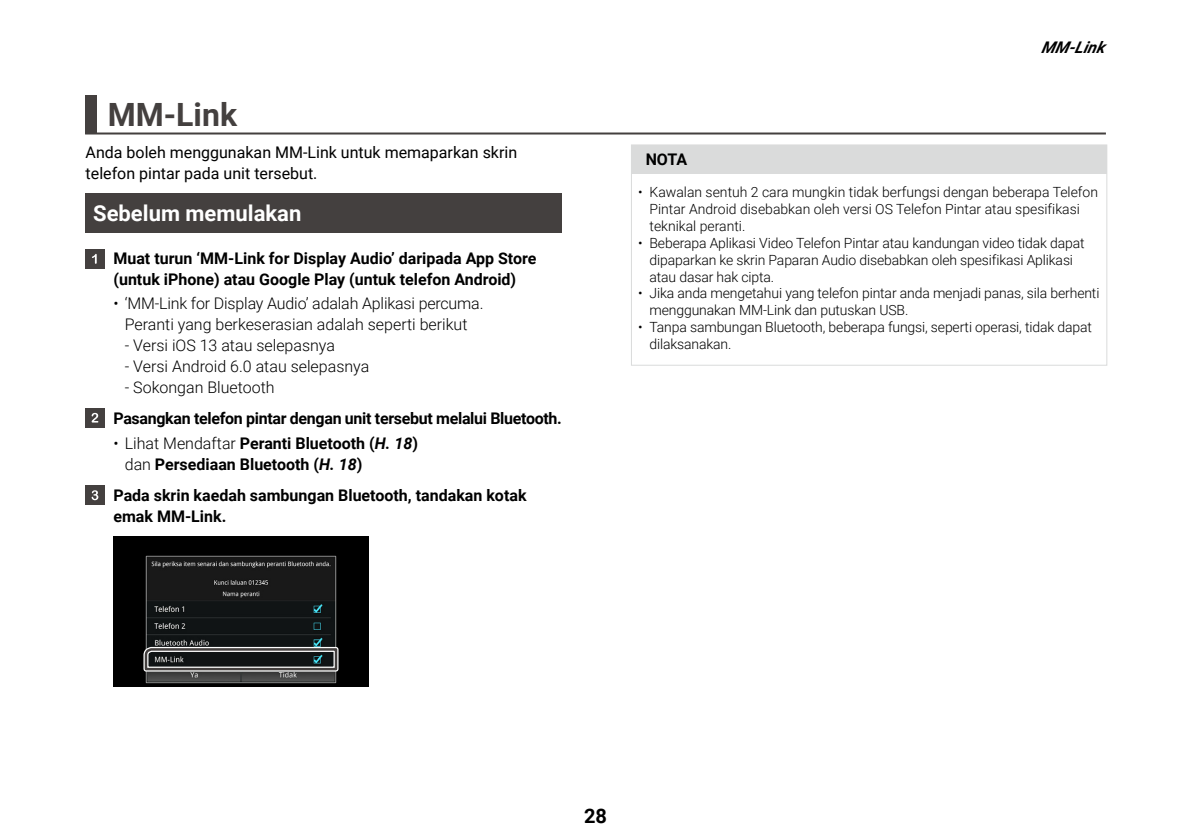
<style>
.page{position:relative;width:1191px;height:840px;background:#fff}
.page>*{position:absolute;margin:0;border:0;box-sizing:border-box;transform-origin:0 0}
.t1{font:700 32px "Roboto";color:#44403f}
.t2{font:700 22px "Roboto";color:#fff}
.t3{font:700 20px "Roboto";color:#000}
.t4{font:700 16px/21px "Roboto";color:#000}
.t5{font:300 16px/21px "Roboto";color:#000;text-align:center}
.t6{font:16px/21px "Roboto";color:#000}
.t7{font:700 16px "Roboto";letter-spacing:-.02em;color:#000}
.t8{font:italic 700 16px "Roboto";color:#000}
.t9{font:300 14px/16.8px "Roboto";letter-spacing:-.01em;color:#000}
.s1{font-weight:300}
.s2{font-style:italic}
</style>
<div class="page">
<hr style="left:85px;top:132px;width:1021px;height:2px;background:#44403f">
<div style="left:85px;top:95px;width:11px;height:38px;background:#44403f"></div>
<div style="left:86px;top:193px;width:476px;height:39px;background:#44403f"></div>
<img style="left:113px;top:536px;width:256px;height:149px">
<svg style="left:141px;top:644px;width:200px;height:29px;background:#494c4c"></svg>
<div style="left:85px;top:484px;width:20px;height:20px;background:#44403f"></div>
<svg style="left:92px;top:490px;width:6px;height:10px"></svg>
<div style="left:85px;top:248px;width:20px;height:20px;background:#44403f"></div>
<svg style="left:92px;top:254px;width:5px;height:10px"></svg>
<div style="left:85px;top:407px;width:20px;height:20px;background:#44403f"></div>
<svg style="left:92px;top:412px;width:6px;height:10px"></svg>
<div style="left:631px;top:144px;width:476px;height:221px;border:1px solid #dadbdb"></div>
<div style="left:631px;top:145px;width:476px;height:28px;background:#dadbdb"></div>
<h1 class="t1" style="left:108px;top:92px;width:131px">MM-Link</h1>
<p class="t6" style="left:86px;top:141px;width:433px">Anda boleh menggunakan MM-Link untuk memaparkan skrin telefon pintar pada unit tersebut.</p>
<h2 class="t2" style="left:93px;top:197px;width:210px">Sebelum memulakan</h2>
<p class="t4" style="left:113px;top:247px;width:424px">Muat turun ‘MM-Link for Display Audio’ daripada App Store (untuk iPhone) atau Google Play (untuk telefon Android)</p>
<p class="t5" style="left:113px;top:292px;width:371px">• ‘MM-Link for Display Audio’ adalah Aplikasi percuma.<br>Peranti yang berkeserasian adalah seperti berikut</p>
<p class="t5" style="left:125px;top:334px;width:212px">- Versi iOS 13 atau selepasnya</p>
<p class="t5" style="left:125px;top:355px;width:246px">- Versi Android 6.0 atau selepasnya</p>
<p class="t5" style="left:125px;top:376px;width:151px">- Sokongan Bluetooth</p>
<p class="t7" style="left:113px;top:407px;width:450px">Pasangkan telefon pintar dengan unit tersebut melalui Bluetooth.</p>
<p class="t4" style="left:125px;top:432px;width:295px;text-indent:-11px"><span class="s1">• Lihat Mendaftar</span> Peranti Bluetooth (<span class="s2">H. 18</span>) <span class="s1">dan</span> Persediaan Bluetooth (<span class="s2">H. 18</span>)</p>
<p class="t4" style="left:113px;top:483px;width:414px">Pada skrin kaedah sambungan Bluetooth, tandakan kotak emak MM-Link.</p>
<p class="t8" style="left:1041px;top:36px;width:70px">MM-Link</p>
<p class="t4" style="left:645px;top:148px;width:43px">NOTA</p>
<p class="t9" style="left:649px;top:183px;width:450px;text-indent:-11px">• Kawalan sentuh 2 cara mungkin tidak berfungsi dengan beberapa Telefon<br>Pintar Android disebabkan oleh versi OS Telefon Pintar atau spesifikasi teknikal peranti.</p>
<p class="t9" style="left:649px;top:234px;width:437px;text-indent:-11px">• Beberapa Aplikasi Video Telefon Pintar atau kandungan video tidak dapat dipaparkan ke skrin Paparan Audio disebabkan oleh spesifikasi Aplikasi atau dasar hak cipta.</p>
<p class="t9" style="left:649px;top:284px;width:451px;text-indent:-11px">• Jika anda mengetahui yang telefon pintar anda menjadi panas, sila berhenti menggunakan MM-Link dan putuskan USB.</p>
<p class="t9" style="left:649px;top:318px;width:444px;text-indent:-11px">• Tanpa sambungan Bluetooth, beberapa fungsi, seperti operasi, tidak dapat dilaksanakan.</p>
<h3 class="t3" style="left:584px;top:801px;width:24px">28</h3>
</div>
